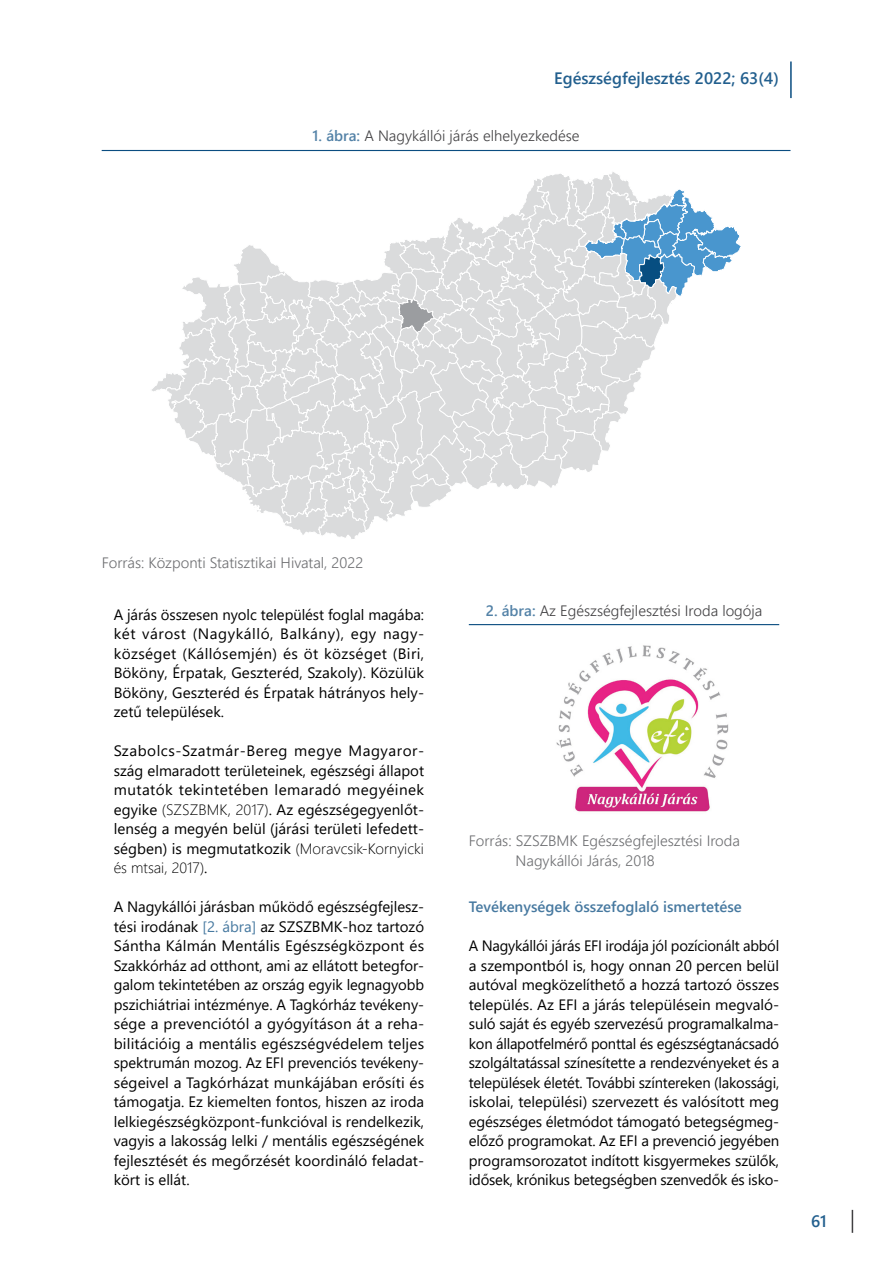
<style>
.page{position:relative;width:893px;height:1263px;background:#fff}
.page>*{position:absolute;margin:0;border:0;box-sizing:border-box;transform-origin:0 0}
.t1{font:600 16.5px "Segoe UI";color:#225f8e}
.t2{font:15px/19.5px "Segoe UI";letter-spacing:.005em;color:#000;text-align:justify}
.t3{font:300 15px/19.5px "Segoe UI";color:#6d6e71}
.t4{font:300 15px "Segoe UI";color:#414042}
.t5{font:600 15px "Segoe UI";color:#4779a0}
.s1{font-weight:600;color:#5382a7}
.s2{font-weight:300}
.s3{color:#4779a0}
</style>
<div class="page">
<svg style="left:852px;top:1210px;width:1px;height:23px"></svg>
<hr style="left:790px;top:61px;width:2px;height:37px;background:#0a4d81">
<svg style="left:152px;top:172px;width:589px;height:367px"></svg>
<hr style="left:102px;top:150px;width:688px;height:1px;background:#0a4d81">
<hr style="left:469px;top:624px;width:310px;height:1px;background:#0a4d81">
<img style="left:556px;top:645px;width:173px;height:167px">
<p class="t1" style="left:554px;top:63px;width:226px">Egészségfejlesztés 2022; 63(4)</p>
<p class="t4" style="left:313px;top:122px;width:268px"><span class="s1">1. ábra:</span> A Nagykállói járás elhelyezkedése</p>
<p class="t3" style="left:102px;top:552px;width:263px">Forrás: Központi Statisztikai Hivatal, 2022</p>
<p class="t2" style="left:114px;top:603px;width:312px">A járás összesen nyolc települést foglal magába: két várost (Nagykálló, Balkány), egy nagy&shy;községet (Kállósemjén) és öt községet (Biri, Bököny, Érpatak, Geszteréd, Szakoly). Közülük Bököny, Geszteréd és Érpatak hátrányos hely&shy;zetű települések.</p>
<p class="t2" style="left:114px;top:740px;width:312px">Szabolcs-Szatmár-Bereg megye Magyaror&shy;szág elmaradott területeinek, egészségi állapot mutatók tekintetében lemaradó megyéinek egyike <span class="s2">(SZSZBMK, 2017)</span>. Az egészségegyenlőt&shy;lenség a megyén belül (járási területi lefedett&shy;ségben) is megmutatkozik <span class="s2">(Moravcsik-Kornyicki és mtsai, 2017)</span>.</p>
<p class="t2" style="left:114px;top:896px;width:312px">A Nagykállói járásban működő egészségfejlesz&shy;tési irodának <span class="s3">[2. ábra]</span> az SZSZBMK-hoz tartozó Sántha Kálmán Mentális Egészségközpont és Szakkórház ad otthont, ami az ellátott betegfor&shy;galom tekintetében az ország egyik legnagyobb pszichiátriai intézménye. A Tagkórház tevékeny&shy;sége a prevenciótól a gyógyításon át a reha&shy;bilitációig a mentális egészségvédelem teljes spektrumán mozog. Az EFI prevenciós tevékeny&shy;ségeivel a Tagkórházat munkájában erősíti és támogatja. Ez kiemelten fontos, hiszen az iroda lelkiegészségközpont-funkcióval is rendelkezik, vagyis a lakosság lelki / mentális egészségének fejlesztését és megőrzését koordináló feladat&shy;kört is ellát.</p>
<p class="t4" style="left:486px;top:596px;width:278px"><span class="s1">2. ábra:</span> Az Egészségfejlesztési Iroda logója</p>
<p class="t3" style="left:516px;top:829px;width:226px;text-indent:-47px">Forrás: SZSZBMK Egészségfejlesztési Iroda<br>Nagykállói Járás, 2018</p>
<p class="t5" style="left:469px;top:893px;width:275px">Tevékenységek összefoglaló ismertetése</p>
<p class="t2" style="left:469px;top:935px;width:312px">A Nagykállói járás EFI irodája jól pozícionált abból a szempontból is, hogy onnan 20 percen belül autóval megközelíthető a hozzá tartozó összes település. Az EFI a járás településein megvaló&shy;suló saját és egyéb szervezésű programalkalma&shy;kon állapotfelmérő ponttal és egészségtanácsadó szolgáltatással színesítette a rendezvényeket és a települések életét. További színtereken (lakossági, iskolai, települési) szervezett és valósított meg egészséges életmódot támogató betegségmeg&shy;előző programokat. Az EFI a prevenció jegyében programsorozatot indított kisgyermekes szülők, idősek, krónikus betegségben szenvedők és isko-</p>
<p class="t1" style="left:811px;top:1206px;width:17px">61</p>
</div>
